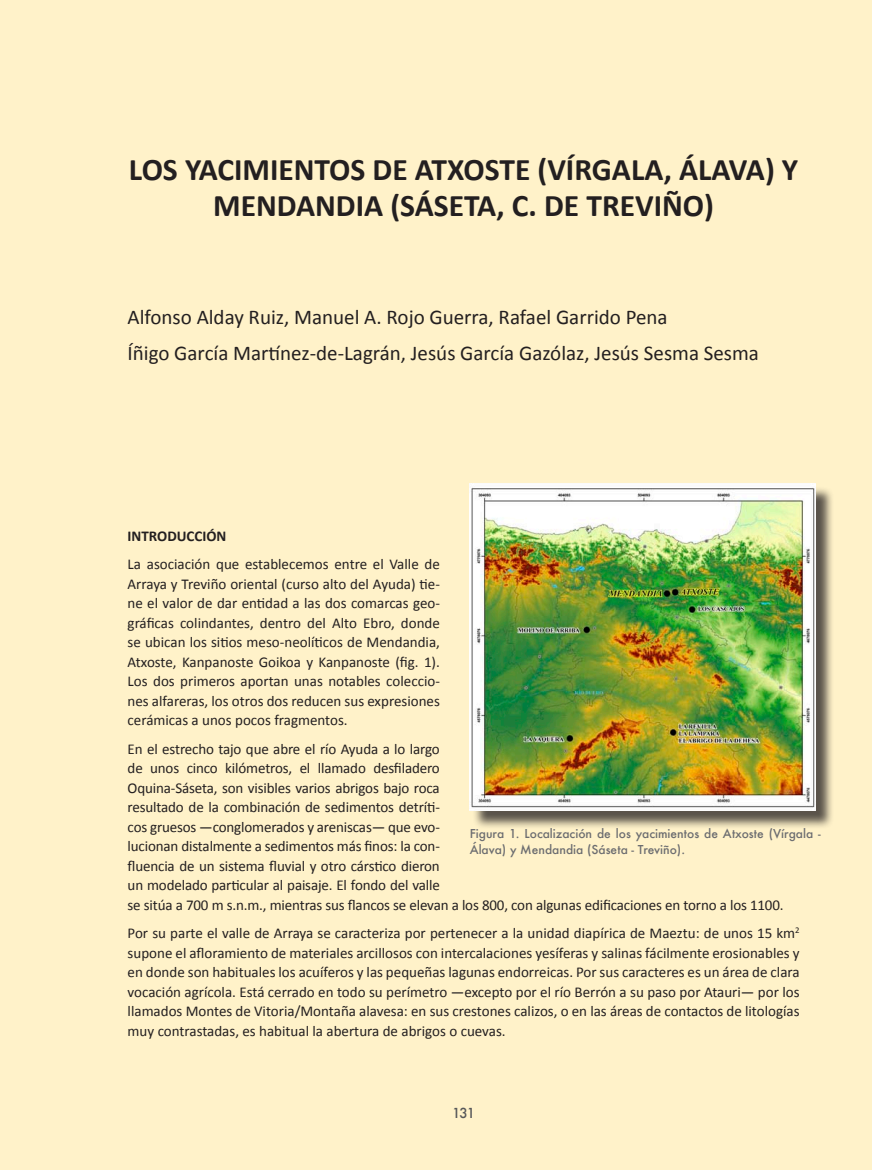
<style>
.page{position:relative;width:872px;height:1170px;background:#fff}
.page>*{position:absolute;margin:0;border:0;box-sizing:border-box;transform-origin:0 0}
.t1{font:700 31.5px/36px "Calibri";color:#231f20;text-align:center}
.t2{font:21px "Calibri";color:#231f20}
.t3{font:15px/19.5px "Calibri";letter-spacing:-.005em;color:#231f20;text-align:justify}
.t4{font:700 15px "Calibri";color:#231f20}
.t5{font:500 13.5px "Futura";color:#57585a}
.t6{font:500 12px/16.5px "Futura";color:#6c6d70}
</style>
<div class="page">
<div style="left:0;top:0;width:872px;height:1169px;background:#fff2c9"></div>
<div style="left:472px;top:486px;width:362px;height:343px;background:#231f20;opacity:.75"></div>
<img style="left:470px;top:483px;width:345px;height:327px">
<p class="t1" style="left:129px;top:150px;width:671px">LOS YACIMIENTOS DE ATXOSTE (VÍRGALA, ÁLAVA) Y<br>MENDANDIA (SÁSETA, C. DE TREVIÑO)</p>
<p class="t2" style="left:128px;top:304px;width:541px">Alfonso Alday Ruiz, Manuel A. Rojo Guerra, Rafael Garrido Pena</p>
<p class="t2" style="left:128px;top:340px;width:633px">Íñigo García Martínez-de-Lagrán, Jesús García Gazólaz, Jesús Sesma Sesma</p>
<p class="t4" style="left:128px;top:526px;width:100px">INTRODUCCIÓN</p>
<p class="t3" style="left:128px;top:553px;width:314px">La asociación que establecemos entre el Valle de Arraya y Treviño oriental (curso alto del Ayuda) tie&shy;ne el valor de dar entidad a las dos comarcas geo&shy;gráficas colindantes, dentro del Alto Ebro, donde se ubican los sitios meso-neolíticos de Mendandia, Atxoste, Kanpanoste Goikoa y Kanpanoste (fig. 1).<br>Los dos primeros aportan unas notables coleccio&shy;nes alfareras, los otros dos reducen sus expresiones cerámicas a unos pocos fragmentos.</p>
<p class="t3" style="left:128px;top:738px;width:657px;text-align:left">En el estrecho tajo que abre el río Ayuda a lo largo<br>de unos cinco kilómetros, el llamado desfiladero<br>Oquina-Sáseta, son visibles varios abrigos bajo roca<br>resultado de la combinación de sedimentos detríti-<br>cos gruesos —conglomerados y areniscas— que evo-<br>lucionan distalmente a sedimentos más finos: la con-<br>fluencia de un sistema fluvial y otro cárstico dieron<br>un modelado particular al paisaje. El fondo del valle<br>se sitúa a 700 m s.n.m., mientras sus flancos se elevan a los 800, con algunas edificaciones en torno a los 1100.</p>
<p class="t3" style="left:128px;top:922px;width:673px">Por su parte el valle de Arraya se caracteriza por pertenecer a la unidad diapírica de Maeztu: de unos 15 km<sup>2 </sup>supone el afloramiento de materiales arcillosos con intercalaciones yesíferas y salinas fácilmente erosionables y en donde son habituales los acuíferos y las pequeñas lagunas endorreicas. Por sus caracteres es un área de clara vocación agrícola. Está cerrado en todo su perímetro —excepto por el río Berrón a su paso por Atauri— por los llamados Montes de Vitoria/Montaña alavesa: en sus crestones calizos, o en las áreas de contactos de litologías muy contrastadas, es habitual la abertura de abrigos o cuevas.</p>
<p class="t6" style="left:470px;top:824px;width:353px">Figura 1. Localización de los yacimientos de Atxoste (Vírgala -<br>Álava) y Mendandia (Sáseta - Treviño).</p>
<p class="t5" style="left:452px;top:1103px;width:24px">131</p>
</div>
